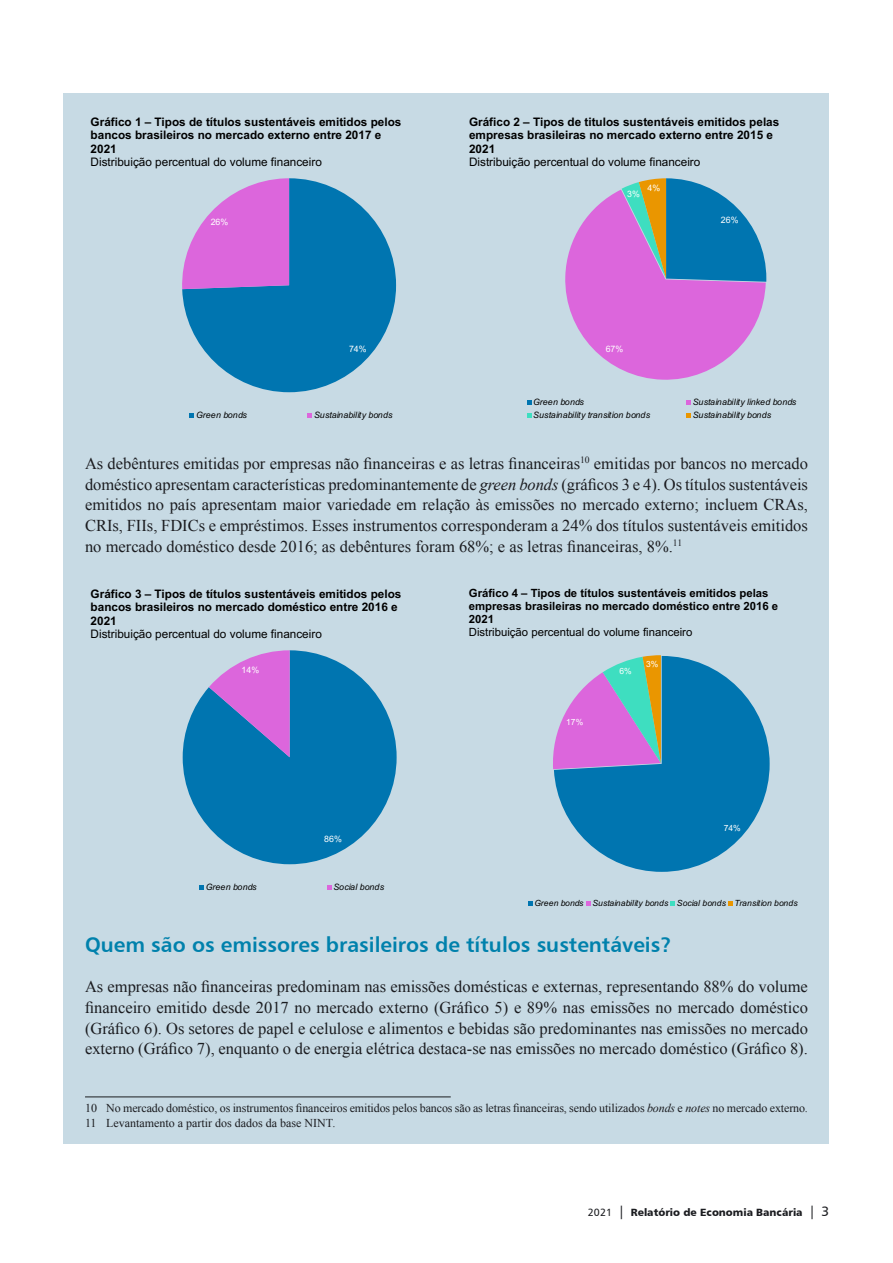
<style>
.page{position:relative;width:893px;height:1263px;background:#fff}
.page>*{position:absolute;margin:0;border:0;box-sizing:border-box;transform-origin:0 0}
.t1{font:21px "Humanist 777 BT Bold B";color:#0081ac}
.t2{font:16.5px/20.7px "Times New Roman";color:#1b1c20;text-align:justify}
.t3{font:12px/15px "Times New Roman";letter-spacing:-.01em;color:#1b1c20}
.t4{font:700 11.7px/13.6px "Arial";color:#000}
.t5{font:11.7px "Arial";color:#000}
.t6{font:700 11.4px/13.2px "Arial";color:#000}
.t7{font:11.4px "Arial";color:#000}
.t8{font:10.5px "Humanist 777 BT Black B";color:#1b1c20}
.t9{font:italic 8.85px "Arial";letter-spacing:.025em;color:#000}
.t10{font:8.85px "Arial";color:#fff}
.t11{font:italic 8.55px "Arial";letter-spacing:.025em;color:#000}
.t12{font:8.55px "Arial";color:#fff}
.s1{font-style:italic}
.s2{font-family:"Humanist 777 BT Roman B"}
.s3{font-family:"Humanist 777 BT Roman B";font-size:13.5px}
</style>
<div class="page">
<div style="left:64px;top:94px;width:765px;height:1050px;background:#c7dae4"></div>
<hr style="left:85px;top:1096px;width:366px;height:1px;background:#1b1c20">
<svg style="left:565px;top:178px;width:201px;height:202px"></svg>
<svg style="left:527px;top:400px;width:4px;height:4px"></svg>
<svg style="left:686px;top:400px;width:5px;height:4px"></svg>
<svg style="left:527px;top:413px;width:4px;height:5px"></svg>
<svg style="left:686px;top:413px;width:5px;height:5px"></svg>
<svg style="left:182px;top:178px;width:214px;height:214px;fill:#0075b0"></svg>
<svg style="left:182px;top:178px;width:107px;height:111px"></svg>
<svg style="left:190px;top:413px;width:4px;height:5px"></svg>
<svg style="left:308px;top:413px;width:4px;height:5px"></svg>
<svg style="left:183px;top:650px;width:214px;height:214px;fill:#0075b0"></svg>
<svg style="left:209px;top:650px;width:81px;height:107px"></svg>
<svg style="left:200px;top:885px;width:4px;height:4px"></svg>
<svg style="left:327px;top:885px;width:5px;height:4px"></svg>
<svg style="left:554px;top:656px;width:216px;height:216px;fill:#0075b0"></svg>
<svg style="left:553px;top:655px;width:108px;height:114px"></svg>
<svg style="left:528px;top:901px;width:5px;height:4px"></svg>
<svg style="left:586px;top:901px;width:5px;height:4px"></svg>
<svg style="left:671px;top:901px;width:4px;height:4px"></svg>
<svg style="left:728px;top:901px;width:4px;height:4px"></svg>
<p class="t4" style="left:91px;top:115px;width:312px">Gráfico 1 – Tipos de títulos sustentáveis emitidos pelos bancos brasileiros no mercado externo entre 2017 e<br>2021</p>
<p class="t5" style="left:91px;top:154px;width:233px">Distribuição percentual do volume financeiro</p>
<p class="t4" style="left:469px;top:115px;width:312px">Gráfico 2 – Tipos de titulos sustentáveis emitidos pelas empresas brasileiras no mercado externo entre 2015 e<br>2021</p>
<p class="t5" style="left:469px;top:154px;width:233px">Distribuição percentual do volume financeiro</p>
<p class="t10" style="left:627px;top:188px;width:14px">3%</p>
<p class="t10" style="left:648px;top:182px;width:14px">4%</p>
<p class="t10" style="left:211px;top:216px;width:19px">26%</p>
<p class="t10" style="left:721px;top:214px;width:19px">26%</p>
<p class="t10" style="left:349px;top:343px;width:19px">74%</p>
<p class="t10" style="left:606px;top:343px;width:19px">67%</p>
<p class="t9" style="left:196px;top:409px;width:52px">Green bonds</p>
<p class="t9" style="left:314px;top:409px;width:80px">Sustainability bonds</p>
<p class="t9" style="left:533px;top:396px;width:52px">Green bonds</p>
<p class="t9" style="left:693px;top:396px;width:105px">Sustainability linked bonds</p>
<p class="t9" style="left:533px;top:410px;width:118px">Sustainability transition bonds</p>
<p class="t9" style="left:693px;top:410px;width:80px">Sustainability bonds</p>
<p class="t2" style="left:85px;top:453px;width:724px">As debêntures emitidas por empresas não financeiras e as letras financeiras<sup>10</sup> emitidas por bancos no mercado doméstico apresentam características predominantemente de <span class="s1">green bonds</span> (gráficos 3 e 4). Os títulos sustentáveis emitidos no país apresentam maior variedade em relação às emissões no mercado externo; incluem CRAs, CRIs, FIIs, FDICs e empréstimos. Esses instrumentos corresponderam a 24% dos títulos sustentáveis emitidos no mercado doméstico desde 2016; as debêntures foram 68%; e as letras financeiras, 8%.<sup>11</sup></p>
<p class="t4" style="left:91px;top:587px;width:312px">Gráfico 3 – Tipos de títulos sustentáveis emitidos pelos bancos brasileiros no mercado doméstico entre 2016 e<br>2021</p>
<p class="t5" style="left:91px;top:626px;width:233px">Distribuição percentual do volume financeiro</p>
<p class="t10" style="left:242px;top:664px;width:19px">14%</p>
<p class="t10" style="left:324px;top:833px;width:19px">86%</p>
<p class="t9" style="left:206px;top:881px;width:52px">Green bonds</p>
<p class="t9" style="left:333px;top:881px;width:52px">Social bonds</p>
<p class="t6" style="left:469px;top:586px;width:311px">Gráfico 4 – Tipos de títulos sustentáveis emitidos pelas empresas brasileiras no mercado doméstico entre 2016 e<br>2021</p>
<p class="t7" style="left:469px;top:624px;width:225px">Distribuição percentual do volume financeiro</p>
<p class="t12" style="left:566px;top:716px;width:19px">17%</p>
<p class="t12" style="left:619px;top:665px;width:14px">6%</p>
<p class="t12" style="left:646px;top:658px;width:14px">3%</p>
<p class="t12" style="left:724px;top:822px;width:19px">74%</p>
<p class="t11" style="left:534px;top:898px;width:265px">Green bonds Sustainability bonds Social bonds Transition bonds</p>
<p class="t1" style="left:85px;top:932px;width:588px">Quem são os emissores brasileiros de títulos sustentáveis?</p>
<p class="t2" style="left:85px;top:976px;width:724px">As empresas não financeiras predominam nas emissões domésticas e externas, representando 88% do volume financeiro emitido desde 2017 no mercado externo (Gráfico 5) e 89% nas emissões no mercado doméstico (Gráfico 6). Os setores de papel e celulose e alimentos e bebidas são predominantes nas emissões no mercado externo (Gráfico 7), enquanto o de energia elétrica destaca-se nas emissões no mercado doméstico (Gráfico 8).</p>
<p class="t3" style="left:85px;top:1100px;width:724px">10 No mercado doméstico, os instrumentos financeiros emitidos pelos bancos são as letras financeiras, sendo utilizados <span class="s1">bonds</span> e <span class="s1">notes</span> no mercado externo.<br>11 Levantamento a partir dos dados da base NINT.</p>
<p class="t8" style="left:588px;top:1205px;width:243px"><span class="s2">2021</span> <span class="s3">|</span> Relatório de Economia Bancária <span class="s3">| 3</span></p>
</div>
